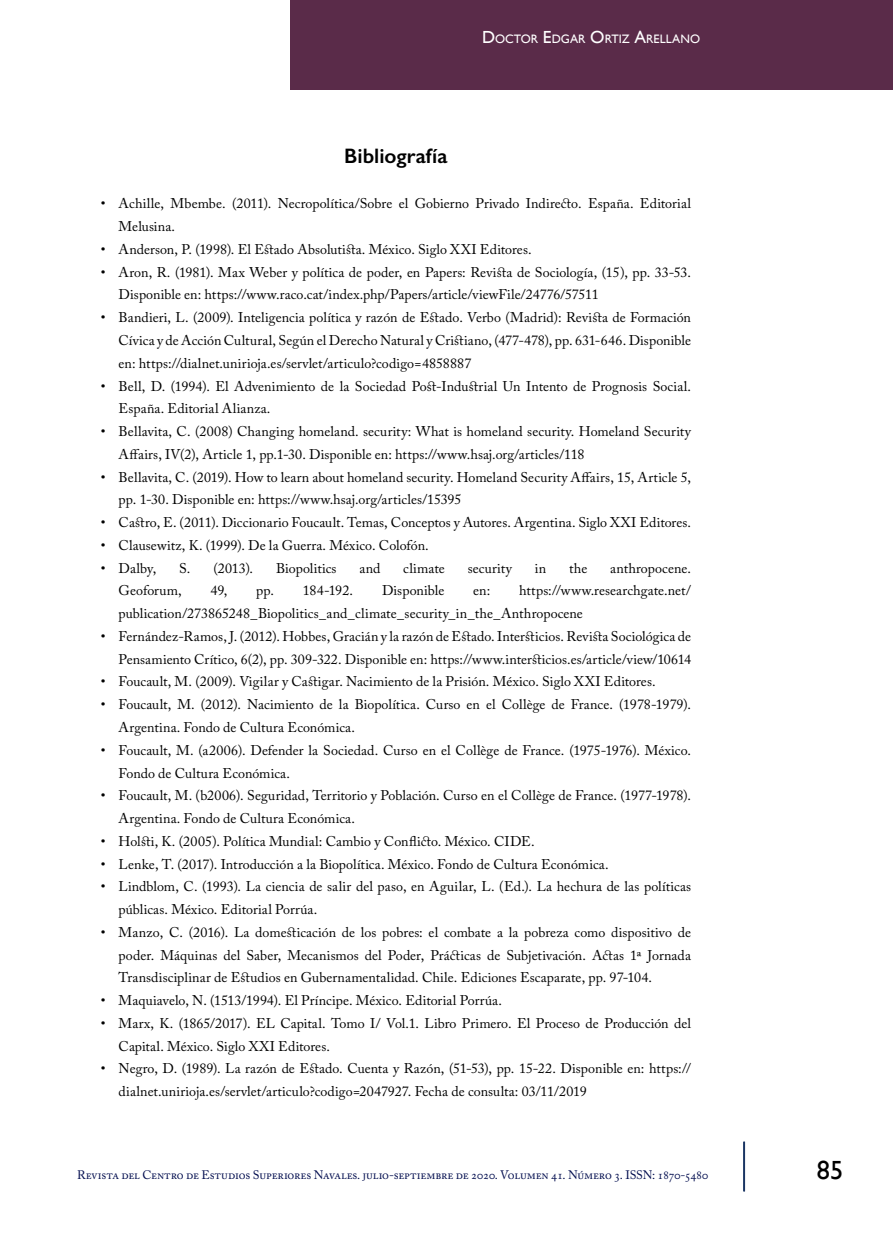
<style>
.page{position:relative;width:893px;height:1241px;background:#fff}
.page>*{position:absolute;margin:0;border:0;box-sizing:border-box;transform-origin:0 0}
.t1{font:26.25px "Gill Sans";color:#000}
.t2{font:600 21px "Gill Sans";color:#000}
.t3{font:14px/22.8px "Adobe Caslon Pro";letter-spacing:.005em;color:#000}
.t4{font:12.25px "Adobe Caslon Pro";letter-spacing:-.015em;color:#030e4f}
.t5{font:12.25px "Gill Sans";color:#fff}
.s1{font-size:17.5px}
</style>
<div class="page">
<hr style="left:743px;top:1141px;width:2px;height:50px;background:#1a3563">
<div style="left:290px;top:0;width:603px;height:89px;background:#5a2b49"></div>
<p class="t5" style="left:482px;top:31px;width:220px"><span class="s1">D</span>OCTOR <span class="s1">E</span>DGAR <span class="s1">O</span>RTIZ <span class="s1">A</span>RELLANO</p>
<h2 class="t2" style="left:344px;top:143px;width:105px">Bibliografía</h2>
<p class="t3" style="left:119px;top:192px;width:574px;text-indent:-18px">• Achille, Mbembe. (2011). Necropolítica/Sobre el Gobierno Privado Indirecto. España. Editorial<br>Melusina.</p>
<p class="t3" style="left:101px;top:238px;width:432px">• Anderson, P. (1998). El Estado Absolutista. México. Siglo XXI Editores.</p>
<p class="t3" style="left:119px;top:260px;width:574px;text-indent:-18px">• Aron, R. (1981). Max Weber y política de poder, en Papers: Revista de Sociología, (15), pp. 33-53.<br>Disponible en: https://www.raco.cat/index.php/Papers/article/viewFile/24776/57511</p>
<p class="t3" style="left:119px;top:306px;width:574px;text-align:justify;text-indent:-18px">• Bandieri, L. (2009). Inteligencia política y razón de Estado. Verbo (Madrid): Revista de Formación Cívica y de Acción Cultural, Según el Derecho Natural y Cristiano, (477-478), pp. 631-646. Disponible en: https://dialnet.unirioja.es/servlet/articulo?codigo=4858887</p>
<p class="t3" style="left:119px;top:374px;width:574px;text-indent:-18px">• Bell, D. (1994). El Advenimiento de la Sociedad Post-Industrial Un Intento de Prognosis Social.<br>España. Editorial Alianza.</p>
<p class="t3" style="left:119px;top:420px;width:574px;text-indent:-18px">• Bellavita, C. (2008) Changing homeland. security: What is homeland security. Homeland Security<br>Affairs, IV(2), Article 1, pp.1-30. Disponible en: https://www.hsaj.org/articles/118</p>
<p class="t3" style="left:119px;top:465px;width:574px;text-indent:-18px">• Bellavita, C. (2019). How to learn about homeland security. Homeland Security Affairs, 15, Article 5, pp. 1-30. Disponible en: https://www.hsaj.org/articles/15395</p>
<p class="t3" style="left:101px;top:511px;width:592px">• Castro, E. (2011). Diccionario Foucault. Temas, Conceptos y Autores. Argentina. Siglo XXI Editores.</p>
<p class="t3" style="left:101px;top:533px;width:329px">• Clausewitz, K. (1999). De la Guerra. México. Colofón.</p>
<p class="t3" style="left:101px;top:556px;width:57px">• Dalby,</p>
<p class="t3" style="left:179px;top:556px;width:76px">S. (2013).</p>
<p class="t3" style="left:276px;top:556px;width:62px">Biopolitics</p>
<p class="t3" style="left:359px;top:556px;width:22px">and</p>
<p class="t3" style="left:403px;top:556px;width:43px">climate</p>
<p class="t3" style="left:468px;top:556px;width:46px">security</p>
<p class="t3" style="left:535px;top:556px;width:13px">in</p>
<p class="t3" style="left:569px;top:556px;width:20px">the</p>
<p class="t3" style="left:610px;top:556px;width:82px">anthropocene.</p>
<p class="t3" style="left:119px;top:579px;width:65px">Geoforum,</p>
<p class="t3" style="left:210px;top:579px;width:18px">49,</p>
<p class="t3" style="left:256px;top:579px;width:98px">pp. 184-192.</p>
<p class="t3" style="left:382px;top:579px;width:64px">Disponible</p>
<p class="t3" style="left:473px;top:579px;width:19px">en:</p>
<p class="t3" style="left:119px;top:579px;width:574px;text-indent:400px">https://www.researchgate.net/ publication/273865248_Biopolitics_and_climate_security_in_the_Anthropocene</p>
<p class="t3" style="left:101px;top:624px;width:592px;text-align:right">• Fernández-Ramos, J. (2012). Hobbes, Gracián y la razón de Estado. Intersticios. Revista Sociológica de<br>Pensamiento Crítico, 6(2), pp. 309-322. Disponible en: https://www.intersticios.es/article/view/10614</p>
<p class="t3" style="left:101px;top:670px;width:556px">• Foucault, M. (2009). Vigilar y Castigar. Nacimiento de la Prisión. México. Siglo XXI Editores.</p>
<p class="t3" style="left:119px;top:693px;width:574px;text-indent:-18px">• Foucault, M. (2012). Nacimiento de la Biopolítica. Curso en el Collège de France. (1978-1979).<br>Argentina. Fondo de Cultura Económica.</p>
<p class="t3" style="left:119px;top:738px;width:574px;text-indent:-18px">• Foucault, M. (a2006). Defender la Sociedad. Curso en el Collège de France. (1975-1976). México.<br>Fondo de Cultura Económica.</p>
<p class="t3" style="left:119px;top:784px;width:574px;text-indent:-18px">• Foucault, M. (b2006). Seguridad, Territorio y Población. Curso en el Collège de France. (1977-1978).<br>Argentina. Fondo de Cultura Económica.</p>
<p class="t3" style="left:101px;top:829px;width:435px">• Holsti, K. (2005). Política Mundial: Cambio y Conflicto. México. CIDE.</p>
<p class="t3" style="left:101px;top:852px;width:509px">• Lenke, T. (2017). Introducción a la Biopolítica. México. Fondo de Cultura Económica.</p>
<p class="t3" style="left:119px;top:875px;width:574px;text-indent:-18px">• Lindblom, C. (1993). La ciencia de salir del paso, en Aguilar, L. (Ed.). La hechura de las políticas públicas. México. Editorial Porrúa.</p>
<p class="t3" style="left:119px;top:920px;width:574px;text-align:justify;text-indent:-18px">• Manzo, C. (2016). La domesticación de los pobres: el combate a la pobreza como dispositivo de poder. Máquinas del Saber, Mecanismos del Poder, Prácticas de Subjetivación. Actas 1ª Jornada Transdisciplinar de Estudios en Gubernamentalidad. Chile. Ediciones Escaparate, pp. 97-104.</p>
<p class="t3" style="left:101px;top:988px;width:403px">• Maquiavelo, N. (1513/1994). El Príncipe. México. Editorial Porrúa.</p>
<p class="t3" style="left:119px;top:1011px;width:574px;text-indent:-18px">• Marx, K. (1865/2017). EL Capital. Tomo I/ Vol.1. Libro Primero. El Proceso de Producción del<br>Capital. México. Siglo XXI Editores.</p>
<p class="t3" style="left:119px;top:1057px;width:574px;text-indent:-18px">• Negro, D. (1989). La razón de Estado. Cuenta y Razón, (51-53), pp. 15-22. Disponible en: https:// dialnet.unirioja.es/servlet/articulo?codigo=2047927. Fecha de consulta: 03/11/2019</p>
<p class="t4" style="left:77px;top:1167px;width:633px">Revista del Centro de Estudios Superiores Navales. julio-septiembre de 2020. Volumen 41. Número 3. ISSN: 1870-5480</p>
<h1 class="t1" style="left:817px;top:1154px;width:28px">85<sup>85</sup></h1>
</div>
